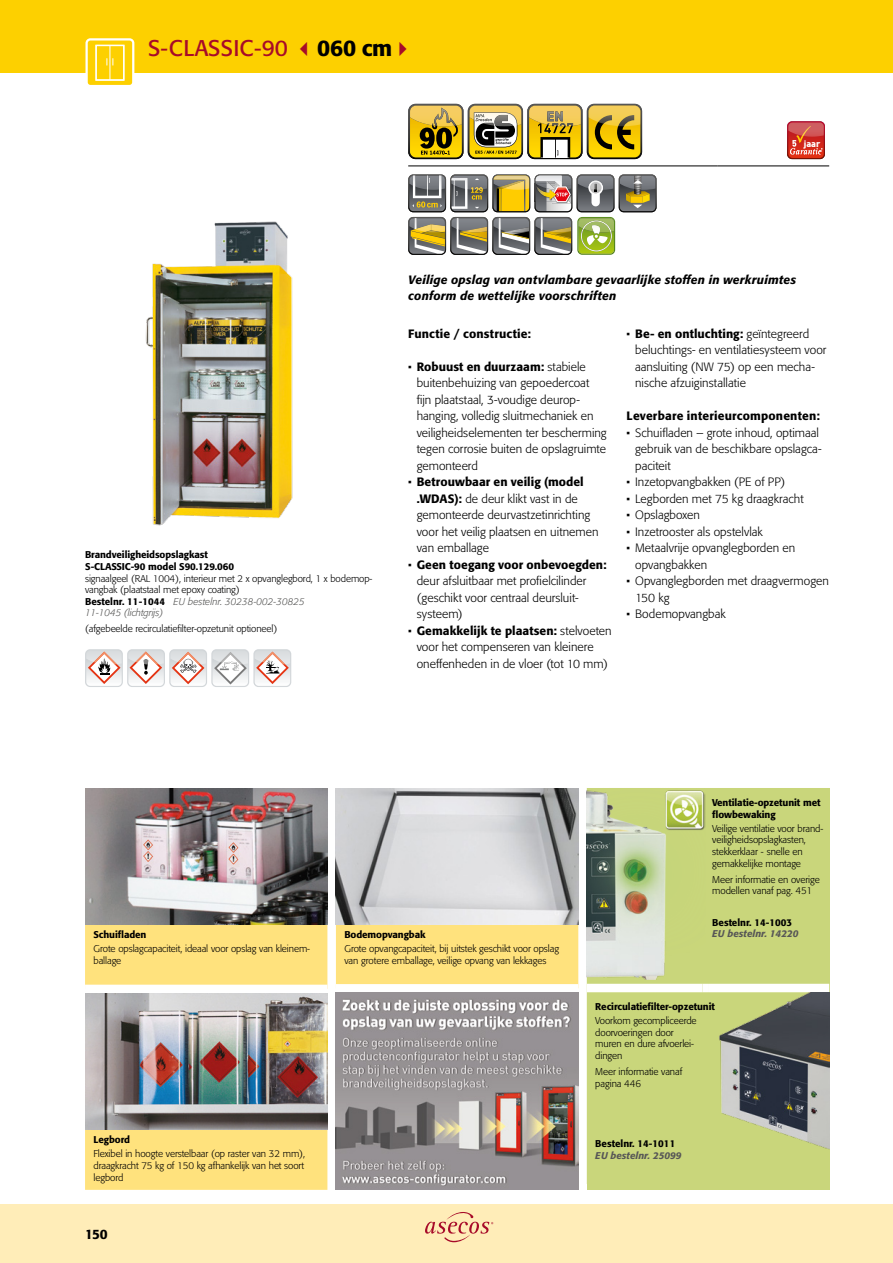
<style>
.page{position:relative;width:893px;height:1263px;background:#fff}
.page>*{position:absolute;margin:0;border:0;box-sizing:border-box;transform-origin:0 0}
.t1{font:22.5px "Formata Pro";letter-spacing:.015em;color:#a70b29}
.t2{font:500 13.5px "Formata Pro";color:#000}
.t3{font:300 12px/16.5px "Formata Pro";color:#000}
.t4{font:italic 500 12px/16.5px "Formata Pro";letter-spacing:.015em;color:#000}
.t5{font:500 12px "Formata Pro";letter-spacing:.015em;color:#000}
.t6{font:300 9.75px/11.7px "Formata Pro";letter-spacing:-.01em;color:#000}
.t7{font:500 9.75px/11.7px "Formata Pro";letter-spacing:-.01em;color:#000}
.t8{font:italic 500 9.75px "Formata Pro";color:#575756}
.t9{font:900 9.15px "DIN Pro";color:#fff}
.s1{font-weight:500;color:#000}
.s2{font-weight:500}
.s3{font-style:italic;color:#575756}
</style>
<div class="page">
<div style="left:0;top:0;width:893px;height:72px;background:#fdd000"></div>
<div style="left:0;top:1204px;width:893px;height:59px;background:#ffedb8"></div>
<img style="left:145px;top:221px;width:148px;height:305px">
<hr style="left:408px;top:166px;width:309px;height:1px;background:#000">
<hr style="left:717px;top:166px;width:112px;height:1px;background:#000">
<svg style="left:408px;top:104px;width:234px;height:55px;background:#b59e42"></svg>
<svg style="left:787px;top:121px;width:38px;height:38px"></svg>
<svg style="left:408px;top:174px;width:249px;height:81px"></svg>
<img style="left:583px;top:221px;width:28px;height:11px">
<div style="left:85px;top:649px;width:38px;height:38px;background:#d3d7da;border-radius:5px"></div>
<svg style="left:86px;top:664px;width:36px;height:22px"></svg>
<img style="left:86px;top:650px;width:36px;height:14px">
<img style="left:94px;top:654px;width:23px;height:10px">
<div style="left:127px;top:649px;width:38px;height:38px;background:#d3d7da;border-radius:5px"></div>
<svg style="left:128px;top:664px;width:36px;height:22px"></svg>
<img style="left:128px;top:650px;width:36px;height:14px">
<img style="left:135px;top:654px;width:24px;height:10px">
<div style="left:169px;top:649px;width:38px;height:38px;background:#dbdfe1;border-radius:5px"></div>
<svg style="left:170px;top:650px;width:36px;height:36px"></svg>
<div style="left:211px;top:649px;width:38px;height:38px;background:#d3d7da;border-radius:5px"></div>
<svg style="left:213px;top:664px;width:35px;height:22px"></svg>
<img style="left:213px;top:650px;width:35px;height:14px">
<img style="left:220px;top:654px;width:23px;height:10px">
<div style="left:253px;top:649px;width:38px;height:38px;background:#d3d7da;border-radius:5px"></div>
<svg style="left:255px;top:650px;width:35px;height:36px"></svg>
<div style="left:85px;top:924px;width:242px;height:266px;background:#ffe27d"></div>
<div style="left:85px;top:985px;width:242px;height:8px;background:#fff"></div>
<img style="left:85px;top:788px;width:242px;height:136px">
<img style="left:85px;top:993px;width:242px;height:136px">
<div style="left:336px;top:924px;width:242px;height:60px;background:#ffe27d"></div>
<img style="left:336px;top:788px;width:242px;height:136px">
<img style="left:336px;top:993px;width:242px;height:197px">
<div style="left:587px;top:788px;width:242px;height:396px;background:#c9d67b"></div>
<div style="left:587px;top:984px;width:115px;height:8px;background:#fff"></div>
<div style="left:702px;top:984px;width:6px;height:8px;background:#fff"></div>
<div style="left:708px;top:984px;width:121px;height:8px;background:#fff"></div>
<img style="left:587px;top:788px;width:119px;height:192px">
<img style="left:702px;top:992px;width:127px;height:162px">
<svg style="left:425px;top:1212px;width:68px;height:30px"></svg>
<div style="left:87px;top:39px;width:46px;height:47px;background:#fdd000;border-radius:4px"></div>
<div style="left:85px;top:38px;width:49px;height:49px;border:2px solid #fff;border-radius:4px"></div>
<div style="left:95px;top:45px;width:30px;height:36px;border:2px solid #fff"></div>
<svg style="left:96px;top:45px;width:28px;height:35px"></svg>
<h1 class="t1" style="left:148px;top:34px;width:267px">S-CLASSIC-90 ✓<span class="s1">060 cm</span>✔</h1>
<p class="t9" style="left:804px;top:137px;width:18px">jaar</p>
<p class="t7" style="left:85px;top:549px;width:151px">Brandveiligheidsopslagkast<br>S-CLASSIC-90 model S90.129.060</p>
<p class="t6" style="left:85px;top:572px;width:289px">signaalgeel (RAL 1004), interieur met 2 x opvanglegbord, 1 x bodemop&shy;vangbak (plaatstaal met epoxy coating)<br><span class="s2">Bestelnr. 11-1044</span> <span class="s3">EU bestelnr. 30238-002-30825<br>11-1045 (lichtgrijs)</span></p>
<p class="t6" style="left:85px;top:623px;width:194px">(afgebeelde recirculatiefilter-opzetunit optioneel)</p>
<p class="t4" style="left:408px;top:271px;width:389px">Veilige opslag van ontvlambare gevaarlijke stoffen in werkruimtes conform de wettelijke voorschriften</p>
<p class="t5" style="left:408px;top:326px;width:124px">Functie / constructie:</p>
<p class="t3" style="left:417px;top:358px;width:191px;text-indent:-9px">• <span class="s2">Robuust en duurzaam:</span> stabiele buitenbehuizing van gepoedercoat fijn plaatstaal, 3-voudige deurop&shy;hanging, volledig sluitmechaniek en veiligheidselementen ter bescherming tegen corrosie buiten de opslagruimte gemonteerd</p>
<p class="t3" style="left:417px;top:474px;width:183px;text-indent:-9px">• <span class="s2">Betrouwbaar en veilig (model .WDAS):</span> de deur klikt vast in de gemonteerde deurvastzetinrichting voor het veilig plaatsen en uitnemen van emballage</p>
<p class="t3" style="left:417px;top:556px;width:191px;text-indent:-9px">• <span class="s2">Geen toegang voor onbevoegden: </span>deur afsluitbaar met profielcilinder (geschikt voor centraal deursluit&shy;systeem)</p>
<p class="t3" style="left:417px;top:622px;width:196px;text-indent:-9px">• <span class="s2">Gemakkelijk te plaatsen:</span> stelvoeten voor het compenseren van kleinere oneffenheden in de vloer (tot 10 mm)</p>
<p class="t3" style="left:635px;top:325px;width:193px;text-indent:-9px">• <span class="s2">Be- en ontluchting:</span> geïntegreerd beluchtings- en ventilatiesysteem voor aansluiting (NW 75) op een mecha&shy;nische afzuiginstallatie</p>
<p class="t5" style="left:627px;top:408px;width:195px">Leverbare interieurcomponenten:</p>
<p class="t3" style="left:635px;top:424px;width:188px;text-indent:-9px">• Schuifladen – grote inhoud, optimaal gebruik van de beschikbare opslagca&shy;paciteit</p>
<p class="t3" style="left:627px;top:474px;width:160px">• Inzetopvangbakken (PE of PP)</p>
<p class="t3" style="left:627px;top:490px;width:178px">• Legborden met 75 kg draagkracht</p>
<p class="t3" style="left:627px;top:507px;width:75px">• Opslagboxen</p>
<p class="t3" style="left:627px;top:523px;width:138px">• Inzetrooster als opstelvlak</p>
<p class="t3" style="left:635px;top:540px;width:162px;text-indent:-9px">• Metaalvrije opvanglegborden en opvangbakken</p>
<p class="t3" style="left:635px;top:573px;width:195px;text-indent:-9px">• Opvanglegborden met draagvermogen<br>150 kg</p>
<p class="t3" style="left:627px;top:606px;width:101px">• Bodemopvangbak</p>
<p class="t7" style="left:94px;top:928px;width:54px">Schuifladen</p>
<p class="t6" style="left:94px;top:943px;width:218px">Grote opslagcapaciteit, ideaal voor opslag van kleinem&shy;ballage</p>
<p class="t7" style="left:344px;top:928px;width:83px">Bodemopvangbak</p>
<p class="t6" style="left:344px;top:943px;width:216px">Grote opvangcapaciteit, bij uitstek geschikt voor opslag van grotere emballage, veilige opvang van lekkages</p>
<p class="t7" style="left:94px;top:1134px;width:38px">Legbord</p>
<p class="t6" style="left:94px;top:1148px;width:213px;text-align:justify">Flexibel in hoogte verstelbaar (op raster van 32 mm), draagkracht 75 kg of 150 kg afhankelijk van het soort legbord</p>
<p class="t2" style="left:85px;top:1225px;width:24px">150</p>
<p class="t7" style="left:712px;top:797px;width:110px">Ventilatie-opzetunit met flowbewaking</p>
<p class="t6" style="left:712px;top:822px;width:112px">Veilige ventilatie voor brand&shy;veiligheidsopslagkasten, stekkerklaar - snelle en gemakkelijke montage</p>
<p class="t6" style="left:712px;top:873px;width:109px">Meer informatie en overige modellen vanaf pag. 451</p>
<p class="t7" style="left:712px;top:916px;width:82px">Bestelnr. 14-1003</p>
<p class="t8" style="left:712px;top:927px;width:88px">EU bestelnr. 14220</p>
<p class="t7" style="left:595px;top:1001px;width:121px">Recirculatiefilter-opzetunit</p>
<p class="t6" style="left:595px;top:1015px;width:103px">Voorkom gecompliceerde doorvoeringen door muren en dure afvoerlei&shy;dingen</p>
<p class="t6" style="left:595px;top:1066px;width:89px">Meer informatie vanaf pagina 446</p>
<p class="t7" style="left:595px;top:1138px;width:82px">Bestelnr. 14-1011</p>
<p class="t8" style="left:595px;top:1149px;width:88px">EU bestelnr. 25099</p>
</div>
